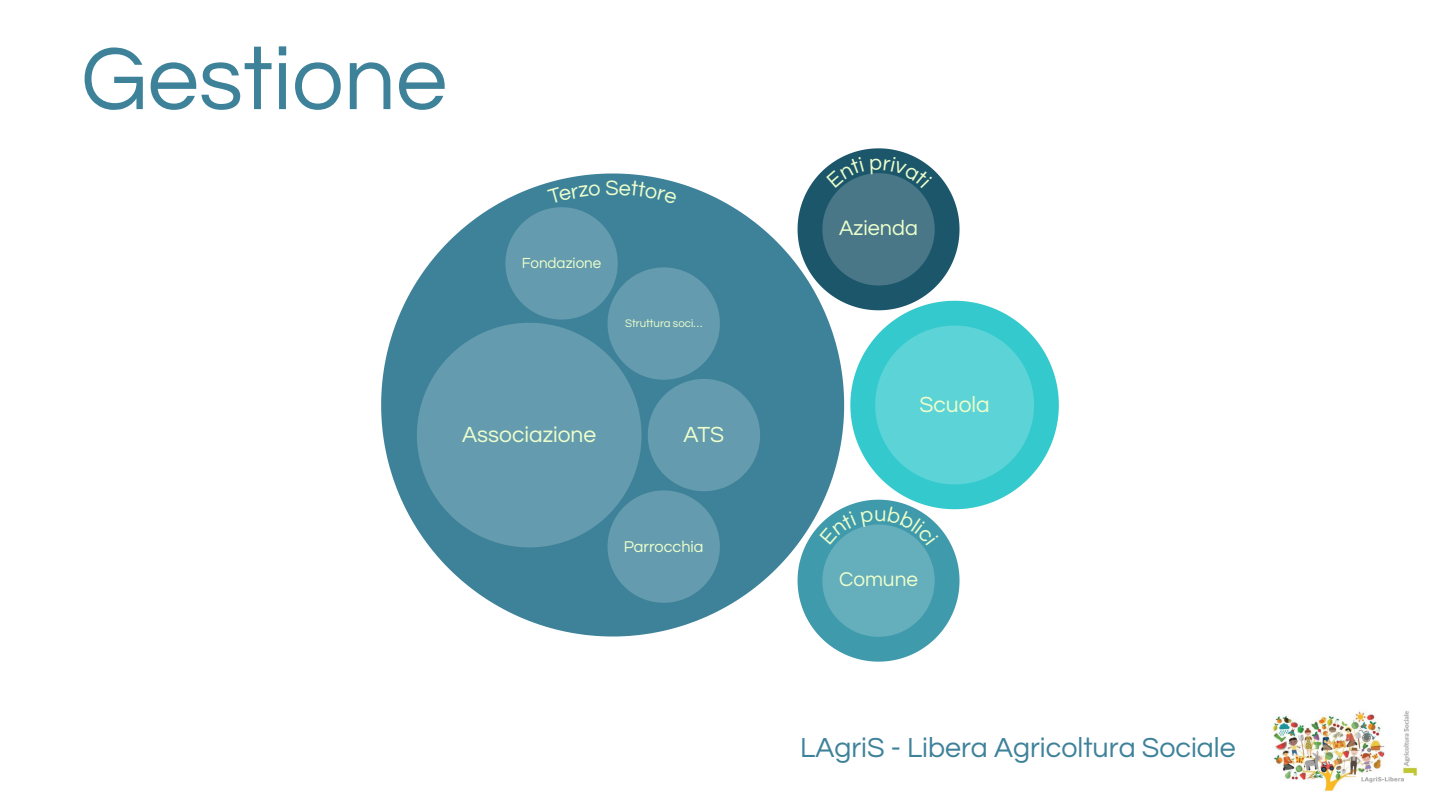
<style>
.page{position:relative;width:1440px;height:810px;background:#fff}
.page>*{position:absolute;margin:0;border:0;box-sizing:border-box;transform-origin:0 0}
.t1{font:92px "Questrial";color:#3e829a}
.t2{font:28.6px "Questrial";color:#3e829a}
.t3{font:22.8px "Questrial";color:#edffcc}
.t4{font:21.7px "Questrial";color:#edffcc}
.t5{font:21.6px "Questrial";color:#edffcc}
.t6{font:20.8px "Questrial";color:#edffcc}
.t7{font:16.3px "Questrial";color:#edffcc}
.t8{font:15.2px "Questrial";color:#edffcc}
.t9{font:11.4px "Questrial";color:#edffcc}
</style>
<div class="page">
<svg style="left:381px;top:173px;width:417px;height:464px;fill:#3e829a"></svg>
<svg style="left:417px;top:323px;width:88px;height:224px;background:#5a94a9"></svg>
<img style="left:1272px;top:710px;width:146px;height:81px">
<svg style="left:505px;top:181px;width:255px;height:422px;background:#5893a8"></svg>
<svg style="left:798px;top:148px;width:261px;height:514px"></svg>
<h1 class="t1" style="left:81px;top:34px;width:368px">Gestione</h1>
<p class="t4" style="left:606px;top:177px;width:15px">S</p>
<p class="t8" style="left:522px;top:256px;width:81px">Fondazione</p>
<p class="t9" style="left:625px;top:318px;width:79px">Struttura soci…</p>
<p class="t3" style="left:462px;top:423px;width:136px">Associazione</p>
<p class="t3" style="left:684px;top:423px;width:42px">ATS</p>
<p class="t7" style="left:624px;top:538px;width:81px">Parrocchia</p>
<p class="t5" style="left:839px;top:218px;width:80px">Azienda</p>
<p class="t3" style="left:919px;top:393px;width:72px">Scuola</p>
<p class="t6" style="left:839px;top:569px;width:80px">Comune</p>
<p class="t2" style="left:800px;top:734px;width:437px">LAgriS - Libera Agricoltura Sociale</p>
</div>
